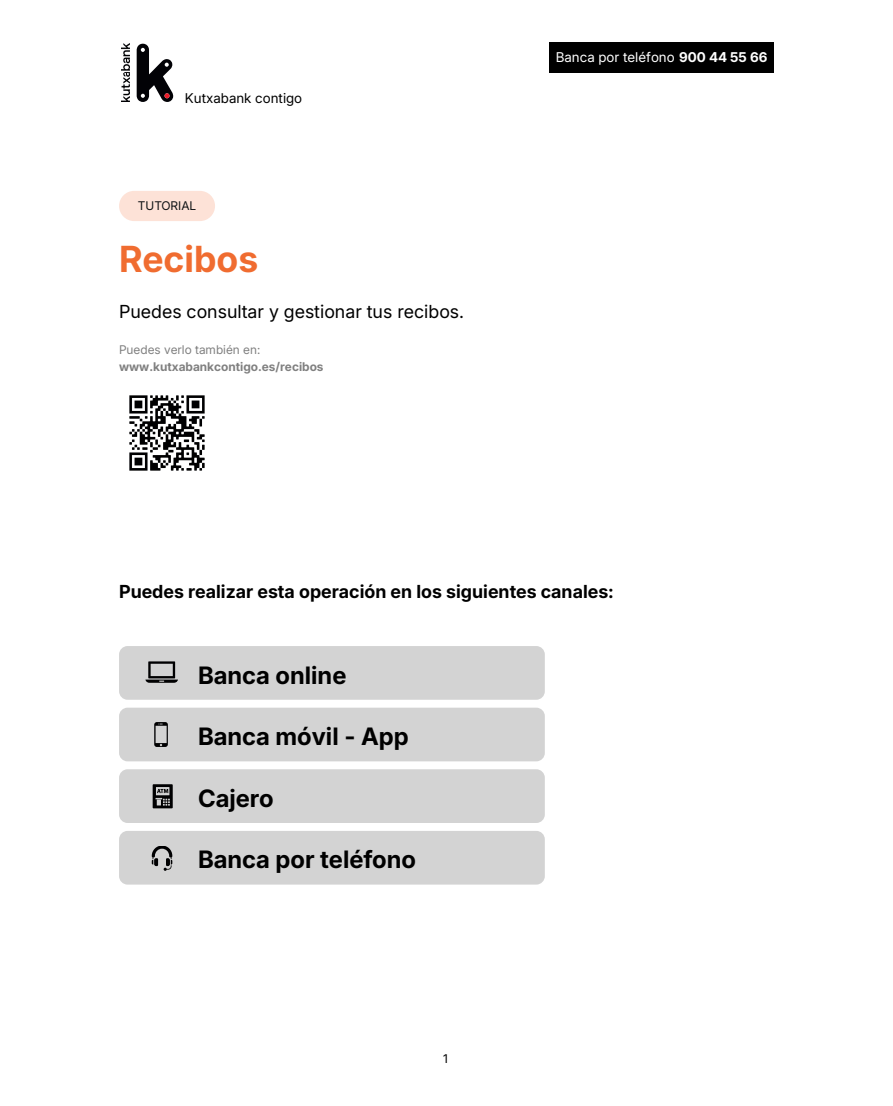
<style>
.page{position:relative;width:893px;height:1106px;background:#fff}
.page>*{position:absolute;margin:0;border:0;box-sizing:border-box;transform-origin:0 0}
.t1{font:700 36px "Inter 18 pt";color:#f06c30}
.t2{font:700 24px "Inter 18 pt";color:#000}
.t3{font:700 18px "Inter 18 pt";color:#000}
.t4{font:18px "Inter 18 pt";color:#000}
.t5{font:13.5px "Inter 18 pt";color:#fff}
.t6{font:13.5px "Inter 18 pt";color:#000}
.t7{font:700 12px "Inter 18 pt";color:#808080}
.t8{font:12px "Inter 18 pt";color:#808080}
.t9{font:12px "Inter 18 pt";color:#111416}
.t10{font:12px "Inter 18 pt";color:#000}
.s1{font-weight:700}
</style>
<div class="page">
<div style="left:119px;top:646px;width:426px;height:53px;background:#d3d3d3;border-radius:9px"></div>
<div style="left:119px;top:707px;width:426px;height:54px;background:#d3d3d3;border-radius:9px"></div>
<div style="left:119px;top:769px;width:426px;height:54px;background:#d3d3d3;border-radius:9px"></div>
<div style="left:119px;top:831px;width:426px;height:53px;background:#d3d3d3;border-radius:9px"></div>
<svg style="left:154px;top:722px;width:14px;height:24px"></svg>
<svg style="left:146px;top:661px;width:32px;height:21px"></svg>
<svg style="left:153px;top:784px;width:20px;height:24px"></svg>
<svg style="left:152px;top:846px;width:20px;height:24px"></svg>
<img style="left:129px;top:395px;width:76px;height:76px">
<div style="left:549px;top:43px;width:225px;height:30px;background:#000"></div>
<svg style="left:137px;top:44px;width:36px;height:58px"></svg>
<img style="left:121px;top:44px;width:8px;height:58px">
<div style="left:119px;top:191px;width:96px;height:30px;background:#fde2d7;border-radius:15px"></div>
<p class="t6" style="left:185px;top:88px;width:119px">Kutxabank contigo</p>
<p class="t9" style="left:138px;top:197px;width:60px">TUTORIAL</p>
<h1 class="t1" style="left:119px;top:232px;width:141px">Recibos</h1>
<p class="t4" style="left:119px;top:298px;width:347px">Puedes consultar y gestionar tus recibos.</p>
<p class="t8" style="left:119px;top:340px;width:143px">Puedes verlo también en:</p>
<p class="t7" style="left:119px;top:357px;width:206px">www.kutxabankcontigo.es/recibos</p>
<p class="t5" style="left:556px;top:47px;width:213px">Banca por teléfono <span class="s1">900 44 55 66</span></p>
<p class="t3" style="left:119px;top:578px;width:496px">Puedes realizar esta operación en los siguientes canales:</p>
<h2 class="t2" style="left:198px;top:657px;width:150px">Banca online</h2>
<h2 class="t2" style="left:198px;top:718px;width:212px">Banca móvil - App</h2>
<h2 class="t2" style="left:198px;top:780px;width:77px">Cajero</h2>
<h2 class="t2" style="left:198px;top:841px;width:219px">Banca por teléfono</h2>
<p class="t10" style="left:443px;top:1050px;width:6px">1</p>
</div>
